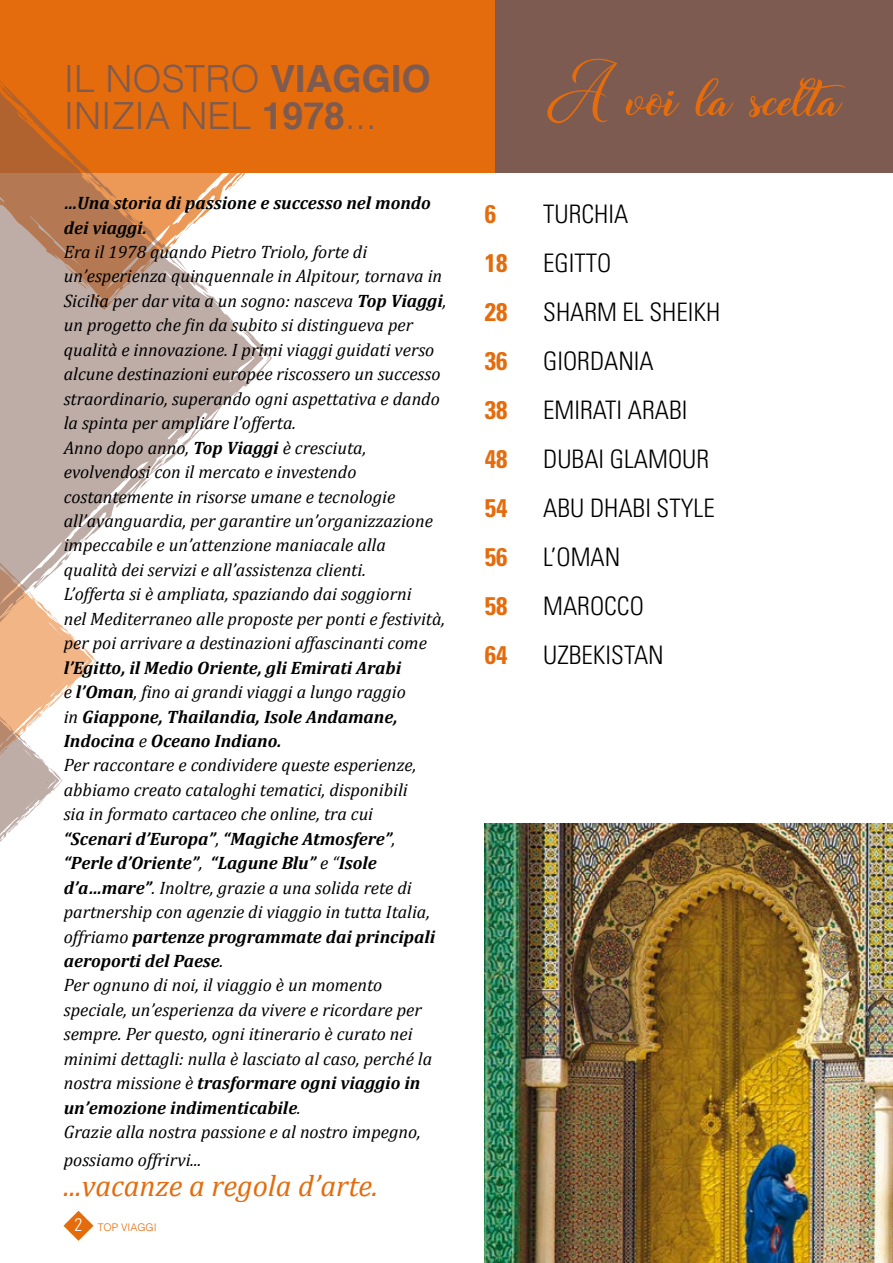
<style>
.page{position:relative;width:893px;height:1263px;background:#fff}
.page>*{position:absolute;margin:0;border:0;box-sizing:border-box;transform-origin:0 0}
.t1{font:75px "Christmas Wish Calligraphy";color:#e46c0d;scale:1.05 1}
.t2{font:300 37.5px/37.5px "Helvetica";color:#7d5b50}
.t3{font:italic 30px "Cambria";color:#e46c0d}
.t4{font:300 condensed 25.5px "Univers LT Std";color:#000}
.t5{font:700 condensed 25.5px "Univers LT Std";color:#e46c0d}
.t6{font:italic 18px/24.5px "Cambria";color:#000}
.t7{font:italic 700 18px/24.5px "Cambria";color:#000}
.t8{font:300 10.5px "Helvetica";color:#e46c0d}
.s1{font-weight:700}
.s2{font-family:"Univers LT Std";font-stretch:condensed;font-size:18px;color:#fff}
</style>
<div class="page">
<svg style="left:63px;top:1211px;width:31px;height:30px"></svg>
<div style="left:493px;top:0;width:400px;height:172px;background:#7d5b50"></div>
<div style="left:0;top:0;width:495px;height:172px;background:#e46c0d"></div>
<img style="left:485px;top:823px;width:408px;height:440px">
<svg style="left:0;top:307px;width:272px;height:218px;fill:#beada7"></svg>
<svg style="left:170px;top:450px;width:5px;height:6px"></svg>
<svg style="left:113px;top:466px;width:50px;height:31px"></svg>
<svg style="left:140px;top:437px;width:15px;height:15px"></svg>
<svg style="left:236px;top:391px;width:5px;height:5px"></svg>
<svg style="left:172px;top:426px;width:6px;height:5px"></svg>
<svg style="left:257px;top:363px;width:8px;height:9px"></svg>
<svg style="left:239px;top:323px;width:5px;height:8px"></svg>
<svg style="left:227px;top:359px;width:5px;height:6px"></svg>
<svg style="left:0;top:81px;width:273px;height:226px"></svg>
<svg style="left:0;top:502px;width:103px;height:340px"></svg>
<h2 class="t2" style="left:64px;top:59px;width:368px">IL NOSTRO <span class="s1">VIAGGIO<br></span>INIZIA NEL <span class="s1">1978</span>...</h2>
<p class="t7" style="left:64px;top:190px;width:369px">…Una storia di passione e successo nel mondo dei viaggi.</p>
<p class="t6" style="left:64px;top:239px;width:384px">Era il 1978 quando Pietro Triolo, forte di un’esperienza quinquennale in Alpitour, tornava in Sicilia per dar vita a un sogno: nasceva <span class="s1">Top Viaggi</span>, un progetto che fin da subito si distingueva per qualità e innovazione. I primi viaggi guidati verso alcune destinazioni europee riscossero un successo straordinario, superando ogni aspettativa e dando la spinta per ampliare l’offerta.<br>Anno dopo anno, <span class="s1">Top Viaggi</span> è cresciuta, evolvendosi con il mercato e investendo costantemente in risorse umane e tecnologie all’avanguardia, per garantire un’organizzazione impeccabile e un’attenzione maniacale alla<br>qualità dei servizi e all’assistenza clienti.<br>L’offerta si è ampliata, spaziando dai soggiorni<br>nel Mediterraneo alle proposte per ponti e festività, per poi arrivare a destinazioni affascinanti come</p>
<p class="t6" style="left:64px;top:654px;width:373px"><span class="s1">l’Egitto, il Medio Oriente, gli Emirati Arabi<br></span>e <span class="s1">l’Oman</span>, fino ai grandi viaggi a lungo raggio<br>in <span class="s1">Giappone, Thailandia, Isole Andamane, Indocina</span> e <span class="s1">Oceano Indiano.<br></span>Per raccontare e condividere queste esperienze, abbiamo creato cataloghi tematici, disponibili<br>sia in formato cartaceo che online, tra cui <span class="s1">“Scenari d’Europa”</span>, <span class="s1">“Magiche Atmosfere”</span>, <span class="s1">“Perle d’Oriente”</span>, <span class="s1">“Lagune Blu”</span> e “<span class="s1">Isole d’a…mare”</span>. Inoltre, grazie a una solida rete di partnership con agenzie di viaggio in tutta Italia, offriamo <span class="s1">partenze programmate dai principali aeroporti del Paese</span>.<br>Per ognuno di noi, il viaggio è un momento speciale, un’esperienza da vivere e ricordare per sempre. Per questo, ogni itinerario è curato nei minimi dettagli: nulla è lasciato al caso, perché la nostra missione è <span class="s1">trasformare ogni viaggio in un’emozione indimenticabile</span>.<br>Grazie alla nostra passione e al nostro impegno,</p>
<p class="t6" style="left:64px;top:1147px;width:139px">possiamo offrirvi...</p>
<h3 class="t3" style="left:64px;top:1164px;width:316px">...vacanze a regola d’arte.</h3>
<p class="t8" style="left:75px;top:1221px;width:84px"><span class="s2">2</span> TOP VIAGGI</p>
<h1 class="t1" style="left:561px;top:46px;width:267px">A voi la scelta</h1>
<h3 class="t5" style="left:485px;top:198px;width:13px">6</h3>
<h3 class="t4" style="left:543px;top:198px;width:87px">TURCHIA</h3>
<h3 class="t5" style="left:485px;top:247px;width:24px">18</h3>
<h3 class="t4" style="left:543px;top:247px;width:69px">EGITTO</h3>
<h3 class="t5" style="left:485px;top:296px;width:24px">28</h3>
<h3 class="t4" style="left:543px;top:296px;width:179px">SHARM EL SHEIKH</h3>
<h3 class="t5" style="left:485px;top:345px;width:24px">36</h3>
<h3 class="t4" style="left:543px;top:345px;width:112px">GIORDANIA</h3>
<h3 class="t5" style="left:485px;top:394px;width:24px">38</h3>
<h3 class="t4" style="left:543px;top:394px;width:146px">EMIRATI ARABI</h3>
<h3 class="t5" style="left:485px;top:443px;width:24px">48</h3>
<h3 class="t4" style="left:543px;top:443px;width:167px">DUBAI GLAMOUR</h3>
<h3 class="t5" style="left:485px;top:492px;width:24px">54</h3>
<h3 class="t4" style="left:543px;top:492px;width:173px">ABU DHABI STYLE</h3>
<h3 class="t5" style="left:485px;top:541px;width:24px">56</h3>
<h3 class="t4" style="left:543px;top:541px;width:79px">L’OMAN</h3>
<h3 class="t5" style="left:485px;top:590px;width:24px">58</h3>
<h3 class="t4" style="left:543px;top:590px;width:102px">MAROCCO</h3>
<h3 class="t5" style="left:485px;top:639px;width:24px">64</h3>
<h3 class="t4" style="left:543px;top:639px;width:122px">UZBEKISTAN</h3>
</div>
